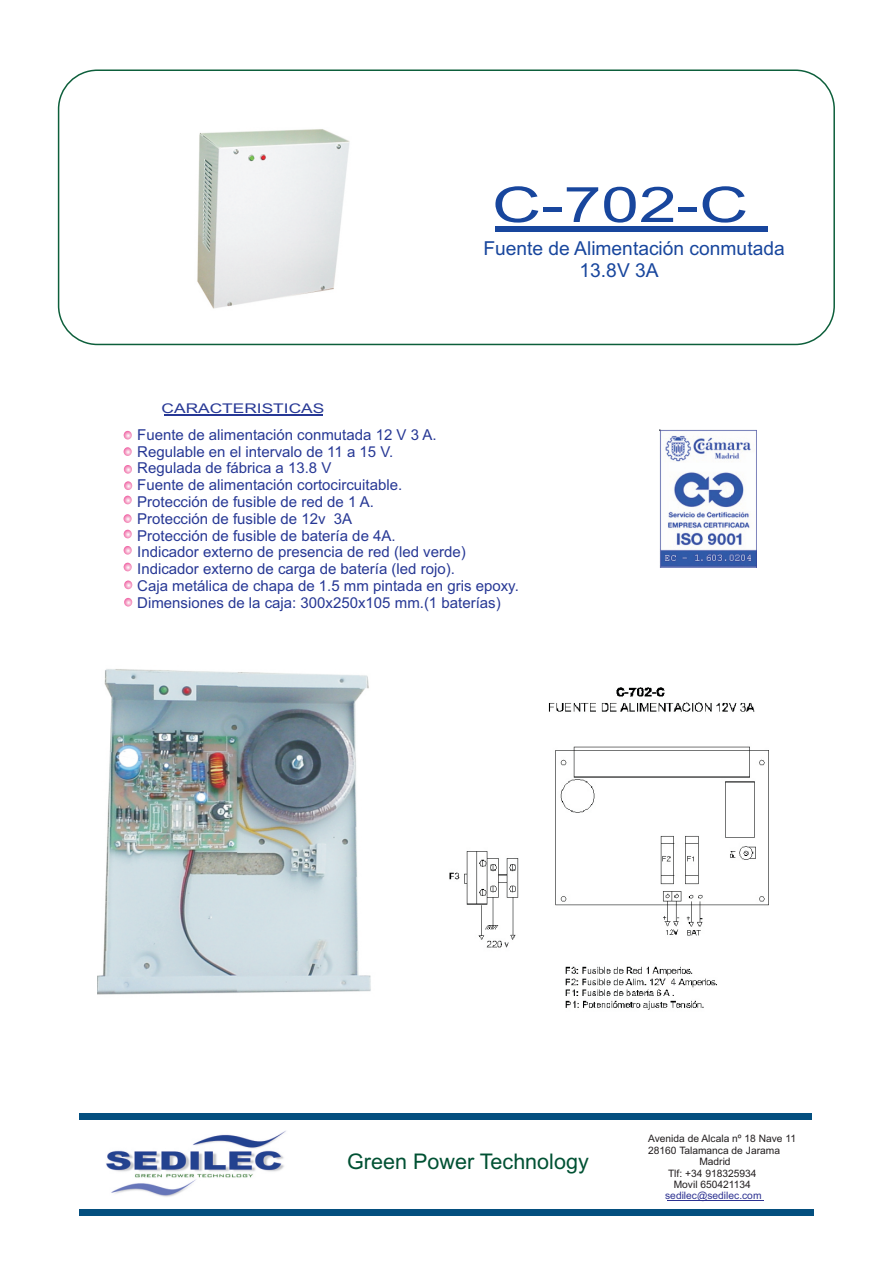
<style>
.page{position:relative;width:893px;height:1263px;background:#fff}
.page>*{position:absolute;margin:0;border:0;box-sizing:border-box;transform-origin:0 0}
.t1{font:49.05px "Arial";color:#18469d;scale:1.38 1}
.t2{font:21.6px "Arial";color:#005133}
.t3{font:19.2px/21.5px "Arial";color:#18469d}
.t4{font:15px/16.8px "Arial";color:#273895}
.t5{font:13.35px "Arial";color:#273895;scale:1.3 1}
.t6{font:10.2px "Arial";color:#231f20}
.t7{font:10.2px "Arial";color:#2d3291}
</style>
<div class="page">
<hr style="left:164px;top:415px;width:158px;height:1px;background:#273895">
<svg style="left:124px;top:530px;width:8px;height:8px"></svg>
<svg style="left:124px;top:580px;width:8px;height:9px"></svg>
<svg style="left:124px;top:598px;width:8px;height:8px"></svg>
<svg style="left:124px;top:563px;width:8px;height:8px"></svg>
<svg style="left:124px;top:514px;width:8px;height:9px"></svg>
<svg style="left:124px;top:546px;width:8px;height:9px"></svg>
<svg style="left:124px;top:496px;width:8px;height:8px"></svg>
<svg style="left:124px;top:465px;width:8px;height:9px"></svg>
<svg style="left:124px;top:481px;width:8px;height:9px"></svg>
<svg style="left:124px;top:447px;width:8px;height:9px"></svg>
<svg style="left:124px;top:431px;width:8px;height:8px"></svg>
<div style="left:496px;top:226px;width:272px;height:6px;background:#18469d"></div>
<img style="left:197px;top:129px;width:153px;height:180px">
<div style="left:58px;top:69px;width:777px;height:276px;border:2px solid #0d5f3b;border-radius:39px"></div>
<img style="left:98px;top:669px;width:273px;height:326px">
<img style="left:449px;top:687px;width:320px;height:323px">
<img style="left:659px;top:430px;width:97px;height:137px">
<img style="left:106px;top:1130px;width:180px;height:67px">
<div style="left:80px;top:1113px;width:732px;height:7px;background:#044f7f"></div>
<div style="left:79px;top:1209px;width:735px;height:6px;background:#044f7f"></div>
<hr style="left:667px;top:1200px;width:96px;height:1px;background:#2d3291">
<h1 class="t1" style="left:492px;top:186px;width:187px">C-702-C</h1>
<p class="t3" style="left:580px;top:239px;width:207px;text-indent:-96px">Fuente de Alimentación conmutada<br>13.8V 3A</p>
<p class="t5" style="left:162px;top:403px;width:127px">CARACTERISTICAS</p>
<p class="t4" style="left:137px;top:428px;width:383px">Fuente de alimentación conmutada 12 V 3 A.<br>Regulable en el intervalo de 11 a 15 V.<br>Regulada de fábrica a 13.8 V<br>Fuente de alimentación cortocircuitable.<br>Protección de fusible de red de 1 A.<br>Protección de fusible de 12v 3A<br>Protección de fusible de batería de 4A.<br>Indicador externo de presencia de red (led verde)<br>Indicador externo de carga de batería (led rojo).<br>Caja metálica de chapa de 1.5 mm pintada en gris epoxy.<br>Dimensiones de la caja: 300x250x105 mm.(1 baterías)</p>
<h2 class="t2" style="left:347px;top:1153px;width:243px">Green Power Technology</h2>
<p class="t6" style="left:648px;top:1135px;width:149px">Avenida de Alcala nº 18 Nave 11</p>
<p class="t6" style="left:648px;top:1146px;width:133px">28160 Talamanca de Jarama</p>
<p class="t6" style="left:699px;top:1158px;width:33px">Madrid</p>
<p class="t6" style="left:668px;top:1169px;width:90px">Tlf: +34 918325934</p>
<p class="t6" style="left:674px;top:1180px;width:79px">Movil 650421134</p>
<p class="t7" style="left:665px;top:1192px;width:98px">sedilec@sedilec.com</p>
</div>
